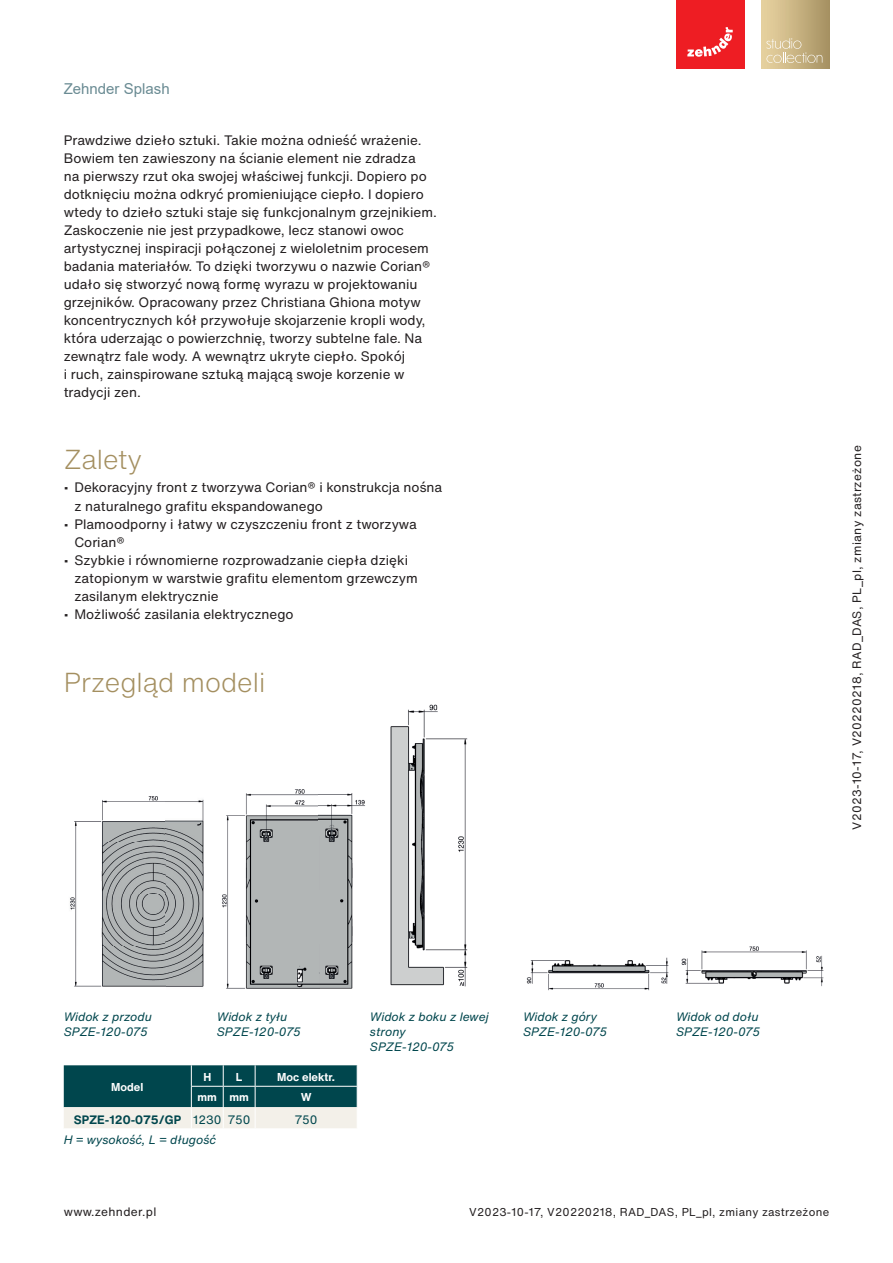
<style>
.page{position:relative;width:893px;height:1263px;background:#fff}
.page>*{position:absolute;margin:0;border:0;box-sizing:border-box;transform-origin:0 0}
.MarketingHead{font:300 27px "Helvetica Now Text";color:#a48f60}
.t1{font:15px "Arial";color:#6a8b93}
.MarketingText{font:13.5px/18px "Helvetica Now Text";color:#231f20}
.t2{font:italic 12px/15px "Helvetica Now Text";color:#00464d}
.t3{font:12px "Helvetica Now Text";letter-spacing:.025em;color:#231f20}
.TableHeaderCenter{font:700 12px "Helvetica Now Text";color:#00464d}
.TableBodyCenter{font:12px "Helvetica Now Text";color:#00464d}
.t4{font:11.25px "Helvetica Now Text";letter-spacing:.025em;color:#231f20}
.TableHeaderCenterWhi{font:700 11.25px "Helvetica Now Text";color:#fff}
</style>
<div class="page">
<div style="left:676px;top:0;width:68px;height:68px;background:#ee1d23"></div>
<svg style="left:687px;top:27px;width:46px;height:30px"></svg>
<div style="left:761px;top:0;width:68px;height:68px;background:linear-gradient(to right,#ebd5a3,#a89464)"></div>
<svg style="left:766px;top:38px;width:56px;height:25px"></svg>
<svg style="left:64px;top:1065px;width:294px;height:63px;background:#558284"></svg>
<img style="left:70px;top:796px;width:134px;height:191px">
<img style="left:222px;top:789px;width:143px;height:200px">
<img style="left:390px;top:704px;width:78px;height:283px">
<img style="left:526px;top:957px;width:143px;height:34px">
<img style="left:681px;top:946px;width:143px;height:41px">
<p class="t1" style="left:64px;top:78px;width:107px">Zehnder Splash</p>
<p class="MarketingText" style="left:64px;top:132px;width:375px">Prawdziwe dzieło sztuki. Takie można odnieść wrażenie.<br>Bowiem ten zawieszony na ścianie element nie zdradza<br>na pierwszy rzut oka swojej właściwej funkcji. Dopiero po dotknięciu można odkryć promieniujące ciepło. I dopiero wtedy to dzieło sztuki staje się funkcjonalnym grzejnikiem.<br>Zaskoczenie nie jest przypadkowe, lecz stanowi owoc artystycznej inspiracji połączonej z wieloletnim procesem badania materiałów. To dzięki tworzywu o nazwie Corian® udało się stworzyć nową formę wyrazu w projektowaniu grzejników. Opracowany przez Christiana Ghiona motyw koncentrycznych kół przywołuje skojarzenie kropli wody, która uderzając o powierzchnię, tworzy subtelne fale. Na zewnątrz fale wody. A wewnątrz ukryte ciepło. Spokój<br>i ruch, zainspirowane sztuką mającą swoje korzenie w tradycji zen.</p>
<p class="MarketingHead" style="left:64px;top:441px;width:80px">Zalety</p>
<p class="MarketingText" style="left:74px;top:479px;width:369px;text-indent:-11px">• Dekoracyjny front z tworzywa Corian® i konstrukcja nośna z naturalnego grafitu ekspandowanego</p>
<p class="MarketingText" style="left:74px;top:515px;width:344px;text-indent:-11px">• Plamoodporny i łatwy w czyszczeniu front z tworzywa<br>Corian®</p>
<p class="MarketingText" style="left:74px;top:551px;width:345px;text-indent:-11px">• Szybkie i równomierne rozprowadzanie ciepła dzięki zatopionym w warstwie grafitu elementom grzewczym zasilanym elektrycznie</p>
<p class="MarketingText" style="left:64px;top:605px;width:231px">• Możliwość zasilania elektrycznego</p>
<p class="MarketingHead" style="left:64px;top:664px;width:203px">Przegląd modeli</p>
<p class="t3" style="left:849px;top:829px;width:386px;rotate:-90deg">V2023-10-17, V20220218, RAD_DAS, PL_pl, zmiany zastrzeżone</p>
<p class="t2" style="left:64px;top:1009px;width:90px">Widok z przodu</p>
<p class="t2" style="left:64px;top:1024px;width:86px">SPZE-120-075</p>
<p class="TableHeaderCenterWhi" style="left:111px;top:1079px;width:34px">Model</p>
<p class="t2" style="left:217px;top:1009px;width:72px">Widok z tyłu</p>
<p class="t2" style="left:217px;top:1024px;width:86px">SPZE-120-075</p>
<p class="TableHeaderCenterWhi" style="left:203px;top:1069px;width:9px">H</p>
<p class="TableHeaderCenterWhi" style="left:236px;top:1069px;width:8px">L</p>
<p class="TableHeaderCenterWhi" style="left:277px;top:1069px;width:60px">Moc elektr.</p>
<p class="TableHeaderCenterWhi" style="left:198px;top:1089px;width:21px">mm</p>
<p class="TableHeaderCenterWhi" style="left:229px;top:1089px;width:21px">mm</p>
<p class="TableHeaderCenterWhi" style="left:301px;top:1089px;width:12px">W</p>
<p class="TableHeaderCenter" style="left:74px;top:1111px;width:109px">SPZE-120-075/GP</p>
<p class="TableBodyCenter" style="left:193px;top:1111px;width:30px">1230</p>
<p class="TableBodyCenter" style="left:228px;top:1111px;width:24px">750</p>
<p class="TableBodyCenter" style="left:295px;top:1111px;width:24px">750</p>
<p class="t2" style="left:64px;top:1133px;width:154px">H = wysokość, L = długość</p>
<p class="t2" style="left:370px;top:1009px;width:120px">Widok z boku z lewej strony</p>
<p class="t2" style="left:370px;top:1039px;width:86px">SPZE-120-075</p>
<p class="t2" style="left:523px;top:1009px;width:76px">Widok z góry</p>
<p class="t2" style="left:523px;top:1024px;width:86px">SPZE-120-075</p>
<p class="t2" style="left:676px;top:1009px;width:84px">Widok od dołu</p>
<p class="t2" style="left:676px;top:1024px;width:86px">SPZE-120-075</p>
<p class="t3" style="left:64px;top:1204px;width:94px">www.zehnder.pl</p>
<p class="t4" style="left:469px;top:1204px;width:362px">V2023-10-17, V20220218, RAD_DAS, PL_pl, zmiany zastrzeżone</p>
</div>
